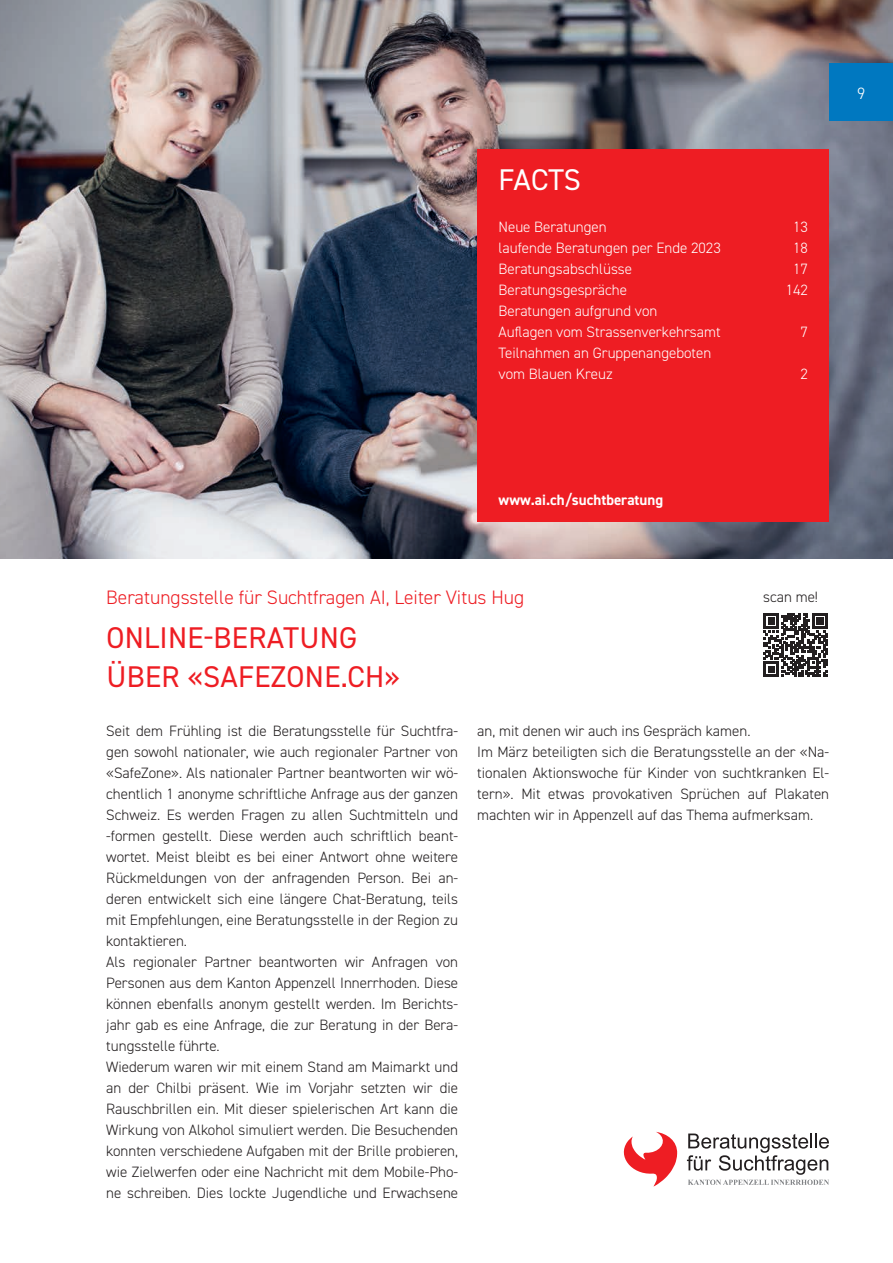
<style>
.page{position:relative;width:893px;height:1263px;background:#fff}
.page>*{position:absolute;margin:0;border:0;box-sizing:border-box;transform-origin:0 0}
.t1{font:30px "DIN2014";letter-spacing:.01em;color:#ee1d23}
.t2{font:30px "DIN2014";color:#fff}
.Autor{font:300 19.5px "DIN2014";color:#ee1d23}
.t3{font:300 16.5px "DIN2014";color:#fff}
.Fliesstext{font:300 15px/21px "DIN2014";color:#231f20;text-align:justify}
.Fliesstext-2{font:300 15px "DIN2014";color:#fff}
.Zwischentitel{font:700 15px "DIN2014";color:#fff}
</style>
<div class="page">
<img style="left:0;top:0;width:893px;height:559px">
<div style="left:829px;top:64px;width:64px;height:57px;background:#0078c0"></div>
<div style="left:477px;top:149px;width:352px;height:373px;background:#ee1d23"></div>
<svg style="left:624px;top:1132px;width:53px;height:54px"></svg>
<svg style="left:687px;top:1133px;width:142px;height:52px"></svg>
<svg style="left:764px;top:613px;width:63px;height:64px"></svg>
<p class="t2" style="left:499px;top:161px;width:84px">FACTS</p>
<p class="Fliesstext-2" style="left:499px;top:217px;width:110px">Neue Beratungen</p>
<p class="Fliesstext-2" style="left:793px;top:217px;width:16px">13</p>
<p class="Fliesstext-2" style="left:499px;top:238px;width:224px">laufende Beratungen per Ende 2023</p>
<p class="Fliesstext-2" style="left:793px;top:238px;width:16px">18</p>
<p class="Fliesstext-2" style="left:499px;top:259px;width:135px">Beratungsabschlüsse</p>
<p class="Fliesstext-2" style="left:793px;top:259px;width:16px">17</p>
<p class="Fliesstext-2" style="left:499px;top:280px;width:130px">Beratungsgespräche</p>
<p class="Fliesstext-2" style="left:786px;top:280px;width:24px">142</p>
<p class="Fliesstext-2" style="left:499px;top:301px;width:160px">Beratungen aufgrund von</p>
<p class="Fliesstext-2" style="left:499px;top:322px;width:224px">Auflagen vom Strassenverkehrsamt</p>
<p class="Fliesstext-2" style="left:801px;top:322px;width:9px">7</p>
<p class="Fliesstext-2" style="left:499px;top:343px;width:214px">Teilnahmen an Gruppenangeboten</p>
<p class="Fliesstext-2" style="left:499px;top:364px;width:116px">vom Blauen Kreuz</p>
<p class="Fliesstext-2" style="left:801px;top:364px;width:9px">2</p>
<p class="t3" style="left:857px;top:83px;width:10px">9</p>
<p class="Zwischentitel" style="left:499px;top:490px;width:166px">www.ai.ch/suchtberatung</p>
<p class="Autor" style="left:106px;top:585px;width:419px">Beratungsstelle für Suchtfragen AI, Leiter Vitus Hug</p>
<p class="t1" style="left:106px;top:619px;width:252px">ONLINE-BERATUNG</p>
<p class="t1" style="left:106px;top:658px;width:295px">ÜBER «SAFEZONE.CH»</p>
<p class="Fliesstext" style="left:763px;top:587px;width:56px">scan me!</p>
<p class="Fliesstext" style="left:106px;top:720px;width:353px">Seit dem Frühling ist die Beratungsstelle für Suchtfra&shy;gen sowohl nationaler, wie auch regionaler Partner von «SafeZone». Als nationaler Partner beantworten wir wö&shy;chentlich 1 anonyme schriftliche Anfrage aus der ganzen Schweiz. Es werden Fragen zu allen Suchtmitteln und -formen gestellt. Diese werden auch schriftlich beant&shy;wortet. Meist bleibt es bei einer Antwort ohne weitere Rückmeldungen von der anfragenden Person. Bei an&shy;deren entwickelt sich eine längere Chat-Beratung, teils mit Empfehlungen, eine Beratungsstelle in der Region zu kontaktieren.</p>
<p class="Fliesstext" style="left:106px;top:951px;width:353px">Als regionaler Partner beantworten wir Anfragen von Personen aus dem Kanton Appenzell Innerrhoden. Diese können ebenfalls anonym gestellt werden. Im Berichts&shy;jahr gab es eine Anfrage, die zur Beratung in der Bera&shy;tungsstelle führte.</p>
<p class="Fliesstext" style="left:106px;top:1056px;width:353px">Wiederum waren wir mit einem Stand am Maimarkt und an der Chilbi präsent. Wie im Vorjahr setzten wir die Rauschbrillen ein. Mit dieser spielerischen Art kann die Wirkung von Alkohol simuliert werden. Die Besuchenden konnten verschiedene Aufgaben mit der Brille probieren, wie Zielwerfen oder eine Nachricht mit dem Mobile-Pho&shy;ne schreiben. Dies lockte Jugendliche und Erwachsene</p>
<p class="Fliesstext" style="left:477px;top:720px;width:275px">an, mit denen wir auch ins Gespräch kamen.</p>
<p class="Fliesstext" style="left:477px;top:741px;width:353px">Im März beteiligten sich die Beratungsstelle an der «Na&shy;tionalen Aktionswoche für Kinder von suchtkranken El&shy;tern». Mit etwas provokativen Sprüchen auf Plakaten machten wir in Appenzell auf das Thema aufmerksam.</p>
</div>
